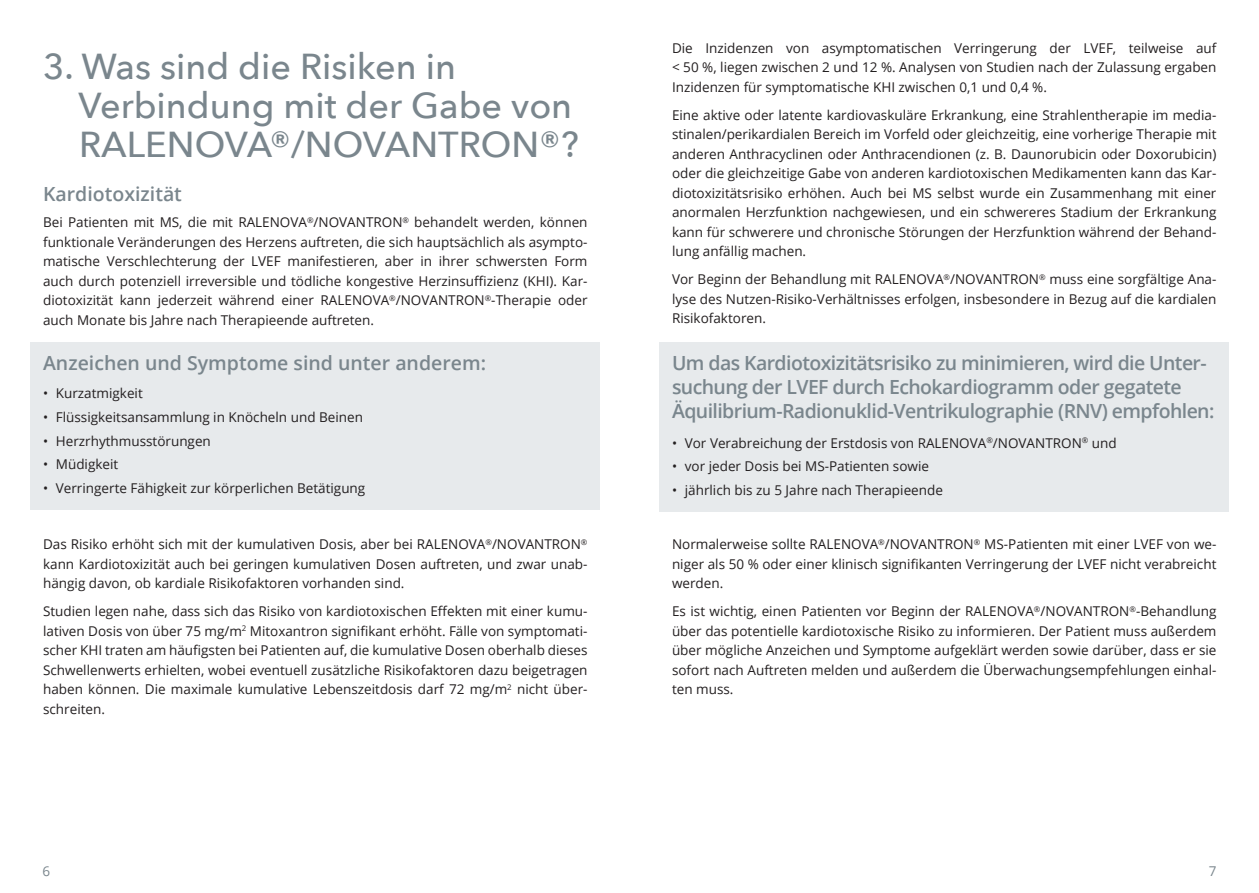
<style>
.page{position:relative;width:1259px;height:893px;background:#fff}
.page>*{position:absolute;margin:0;border:0;box-sizing:border-box;transform-origin:0 0}
.t1{font:500 36px/39px "Avenir Next";color:#7a868d}
.t2{font:600 19.5px/24px "Open Sans";letter-spacing:-.03em;color:#7a868d}
.t3{font:600 19.5px "Open Sans";color:#7a868d}
.t4{font:13.5px/19.5px "Open Sans";color:#231f20;text-align:justify}
.t5{font:13.5px "Open Sans";color:#7a868d}
</style>
<div class="page">
<div style="left:659px;top:342px;width:570px;height:94px;background:#e7eaec"></div>
<div style="left:659px;top:425px;width:570px;height:39px;background:#e7eaec"></div>
<div style="left:659px;top:448px;width:570px;height:39px;background:#e7eaec"></div>
<div style="left:659px;top:472px;width:570px;height:39px;background:#e7eaec"></div>
<div style="left:30px;top:342px;width:570px;height:46px;background:#e7eaec"></div>
<div style="left:30px;top:375px;width:570px;height:39px;background:#e7eaec"></div>
<div style="left:30px;top:399px;width:570px;height:39px;background:#e7eaec"></div>
<div style="left:30px;top:423px;width:570px;height:39px;background:#e7eaec"></div>
<div style="left:30px;top:446px;width:570px;height:39px;background:#e7eaec"></div>
<div style="left:30px;top:470px;width:570px;height:39px;background:#e7eaec"></div>
<h1 class="t1" style="left:78px;top:45px;width:502px;text-indent:-35px">3. Was sind die Risiken in<br>Verbindung mit der Gabe von<br>RALENOVA®/NOVANTRON®?</h1>
<h2 class="t3" style="left:43px;top:181px;width:140px">Kardiotoxizität</h2>
<p class="t4" style="left:43px;top:212px;width:546px">Bei Patienten mit MS, die mit RALENOVA<sup>®</sup>/NOVANTRON<sup>®</sup> behandelt werden, können funktionale Veränderungen des Herzens auftreten, die sich hauptsächlich als asympto&shy;matische Verschlechterung der LVEF manifestieren, aber in ihrer schwersten Form auch durch potenziell irreversible und tödliche kongestive Herzinsuffizienz (KHI). Kar&shy;diotoxizität kann jederzeit während einer RALENOVA<sup>®</sup>/NOVANTRON<sup>®</sup>-Therapie oder auch Monate bis Jahre nach Therapieende auftreten.</p>
<h2 class="t3" style="left:43px;top:350px;width:444px">Anzeichen und Symptome sind unter anderem:</h2>
<p class="t4" style="left:43px;top:383px;width:101px">• Kurzatmigkeit</p>
<p class="t4" style="left:43px;top:407px;width:321px">• Flüssigkeitsansammlung in Knöcheln und Beinen</p>
<p class="t4" style="left:43px;top:431px;width:169px">• Herzrhythmusstörungen</p>
<p class="t4" style="left:43px;top:454px;width:77px">• Müdigkeit</p>
<p class="t4" style="left:43px;top:478px;width:324px">• Verringerte Fähigkeit zur körperlichen Betätigung</p>
<p class="t4" style="left:43px;top:534px;width:546px">Das Risiko erhöht sich mit der kumulativen Dosis, aber bei RALENOVA<sup>®</sup>/NOVANTRON<sup>® </sup>kann Kardiotoxizität auch bei geringen kumulativen Dosen auftreten, und zwar unab&shy;hängig davon, ob kardiale Risikofaktoren vorhanden sind.</p>
<p class="t4" style="left:43px;top:601px;width:546px">Studien legen nahe, dass sich das Risiko von kardiotoxischen Effekten mit einer kumu&shy;lativen Dosis von über 75 mg/m<sup>2</sup> Mitoxantron signifikant erhöht. Fälle von symptomati&shy;scher KHI traten am häufigsten bei Patienten auf, die kumulative Dosen oberhalb dieses Schwellenwerts erhielten, wobei eventuell zusätzliche Risikofaktoren dazu beigetragen haben können. Die maximale kumulative Lebenszeitdosis darf 72 mg/m<sup>2</sup> nicht über&shy;schreiten.</p>
<p class="t4" style="left:672px;top:38px;width:546px">Die Inzidenzen von asymptomatischen Verringerung der LVEF, teilweise auf &lt; 50 %, liegen zwischen 2 und 12 %. Analysen von Studien nach der Zulassung ergaben Inzidenzen für symptomatische KHI zwischen 0,1 und 0,4 %.</p>
<p class="t4" style="left:672px;top:105px;width:546px">Eine aktive oder latente kardiovaskuläre Erkrankung, eine Strahlentherapie im media&shy;stinalen/perikardialen Bereich im Vorfeld oder gleichzeitig, eine vorherige Therapie mit anderen Anthracyclinen oder Anthracendionen (z. B. Daunorubicin oder Doxorubicin) oder die gleichzeitige Gabe von anderen kardiotoxischen Medikamenten kann das Kar&shy;diotoxizitätsrisiko erhöhen. Auch bei MS selbst wurde ein Zusammenhang mit einer anormalen Herzfunktion nachgewiesen, und ein schwereres Stadium der Erkrankung kann für schwerere und chronische Störungen der Herzfunktion während der Behand&shy;lung anfällig machen.</p>
<p class="t4" style="left:672px;top:269px;width:546px">Vor Beginn der Behandlung mit RALENOVA<sup>®</sup>/NOVANTRON<sup>®</sup> muss eine sorgfältige Ana&shy;lyse des Nutzen-Risiko-Verhältnisses erfolgen, insbesondere in Bezug auf die kardialen Risikofaktoren.</p>
<h2 class="t2" style="left:672px;top:351px;width:544px">Um das Kardiotoxizitätsrisiko zu minimieren, wird die Unter&shy;suchung der LVEF durch Echokardiogramm oder gegatete<br>Äquilibrium-Radionuklid-Ventrikulographie (RNV) empfohlen:</h2>
<p class="t4" style="left:672px;top:433px;width:446px">• Vor Verabreichung der Erstdosis von RALENOVA<sup>®</sup>/NOVANTRON<sup>®</sup> und</p>
<p class="t4" style="left:672px;top:456px;width:258px">• vor jeder Dosis bei MS-Patienten sowie</p>
<p class="t4" style="left:672px;top:480px;width:272px">• jährlich bis zu 5 Jahre nach Therapieende</p>
<p class="t4" style="left:672px;top:534px;width:546px">Normalerweise sollte RALENOVA<sup>®</sup>/NOVANTRON<sup>®</sup> MS-Patienten mit einer LVEF von we&shy;niger als 50 % oder einer klinisch signifikanten Verringerung der LVEF nicht verabreicht werden.</p>
<p class="t4" style="left:672px;top:601px;width:546px">Es ist wichtig, einen Patienten vor Beginn der RALENOVA<sup>®</sup>/NOVANTRON<sup>®</sup>-Behandlung über das potentielle kardiotoxische Risiko zu informieren. Der Patient muss außerdem über mögliche Anzeichen und Symptome aufgeklärt werden sowie darüber, dass er sie sofort nach Auftreten melden und außerdem die Überwachungsempfehlungen einhal&shy;ten muss.</p>
<p class="t5" style="left:43px;top:862px;width:9px">6</p>
<p class="t5" style="left:1208px;top:862px;width:9px">7</p>
</div>
